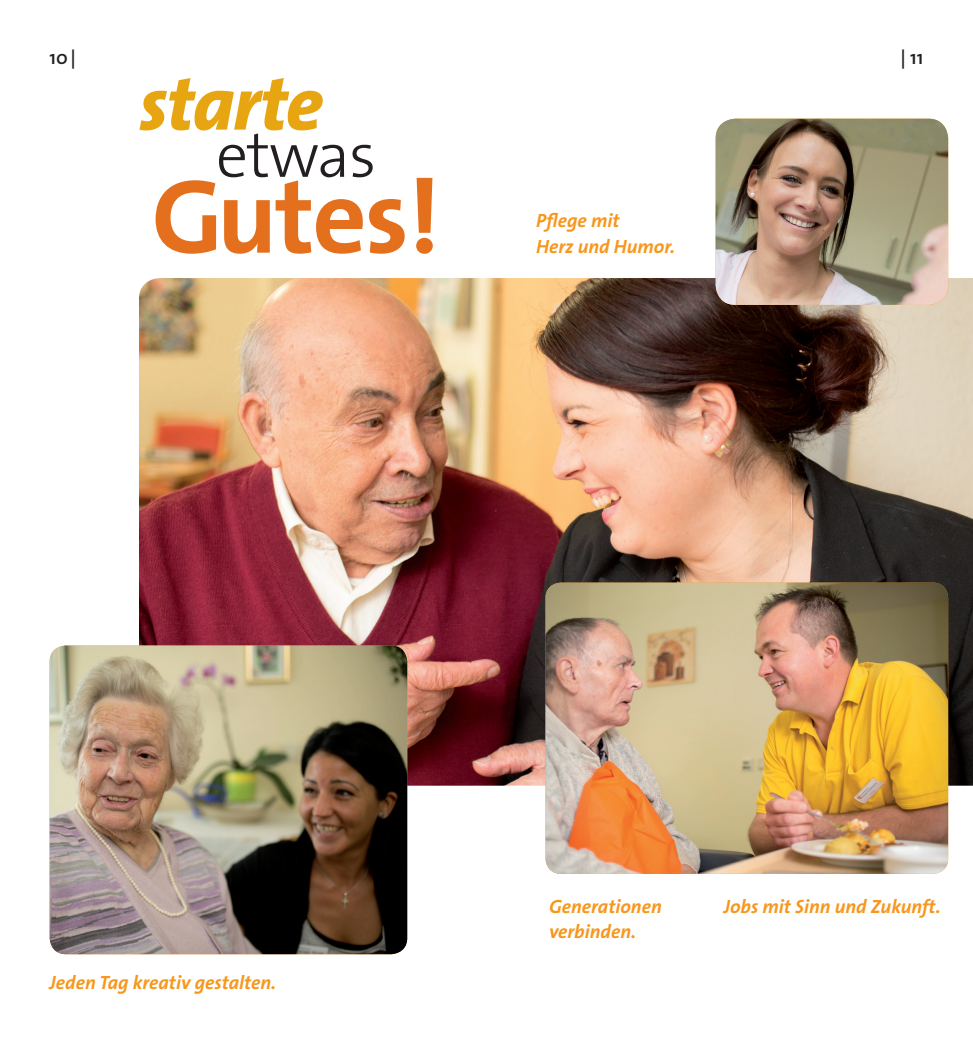
<style>
.page{position:relative;width:973px;height:1042px;background:#fff}
.page>*{position:absolute;margin:0;border:0;box-sizing:border-box;transform-origin:0 0}
.t1{font:700 105.7px "The Sans Os F";letter-spacing:-.02em;color:#e4701e}
.t2{font:italic 800 76.65px "The Sans Os F";letter-spacing:-.02em;color:#e7a512}
.t3{font:300 63.52px "The Sans Os F";letter-spacing:-.02em;color:#231f20}
.t4{font:italic 700 19.25px/25.4px "The Sans Os F";color:#f7971d}
.t5{font:600 19.25px "The Sans Os F";color:#231f20}
</style>
<div class="page">
<img style="left:139px;top:278px;width:833px;height:507px">
<img style="left:545px;top:582px;width:402px;height:292px">
<img style="left:715px;top:119px;width:232px;height:186px">
<img style="left:50px;top:645px;width:357px;height:309px">
<p class="t5" style="left:50px;top:45px;width:28px">10|</p>
<p class="t5" style="left:900px;top:45px;width:24px">| 11</p>
<h2 class="t2" style="left:139px;top:54px;width:186px">starte</h2>
<h3 class="t3" style="left:216px;top:115px;width:162px">etwas</h3>
<h1 class="t1" style="left:152px;top:149px;width:290px">Gutes!</h1>
<p class="t4" style="left:536px;top:208px;width:140px">Pflege mit<br>Herz und Humor.</p>
<p class="t4" style="left:50px;top:969px;width:228px">Jeden Tag kreativ gestalten.</p>
<p class="t4" style="left:549px;top:893px;width:114px">Generationen verbinden.</p>
<p class="t4" style="left:723px;top:893px;width:218px">Jobs mit Sinn und Zukunft.</p>
</div>
